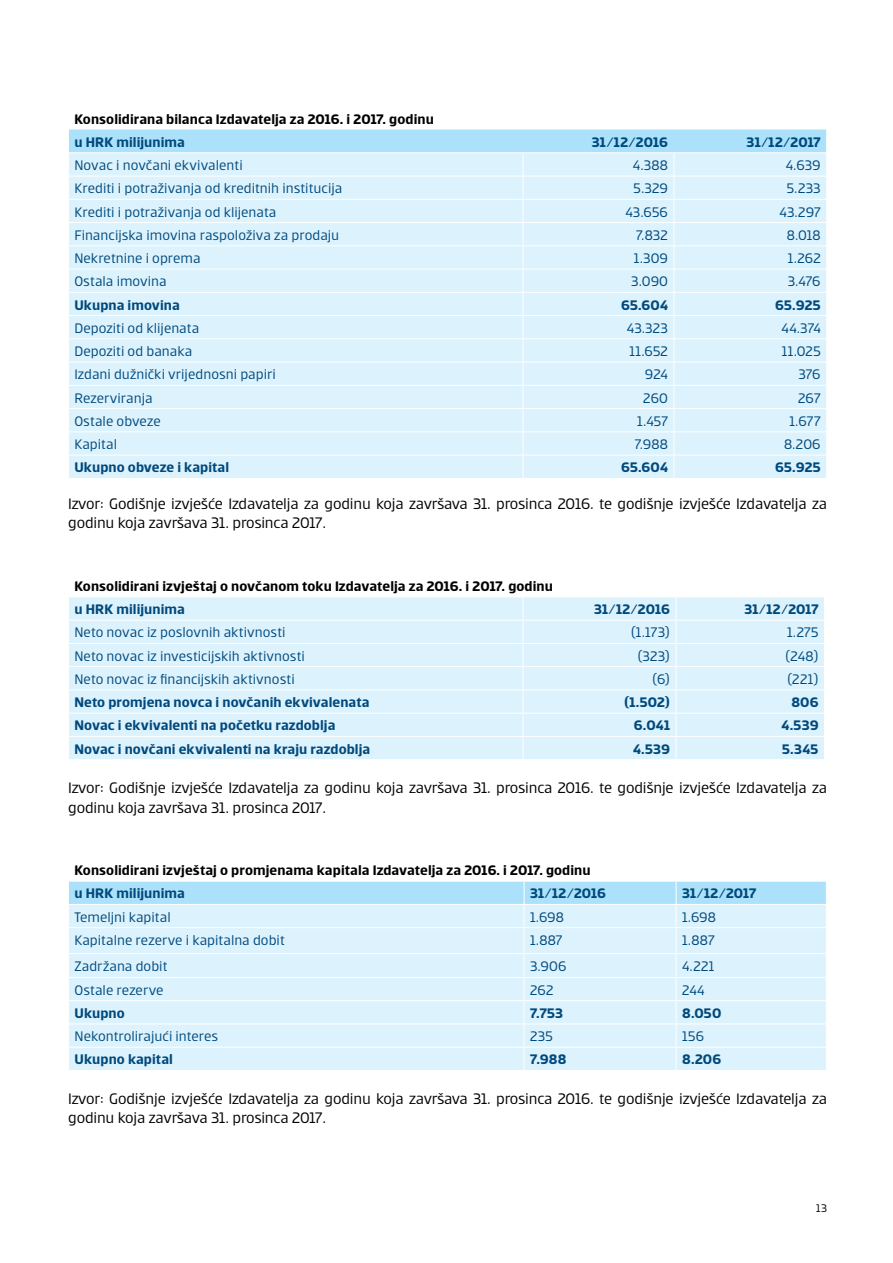
<style>
.page{position:relative;width:893px;height:1263px;background:#fff}
.page>*{position:absolute;margin:0;border:0;box-sizing:border-box;transform-origin:0 0}
.t1{font:16.5px/19.5px "Erste";letter-spacing:-.015em;color:#000}
.t2{font:15px "Erste";letter-spacing:.005em;color:#00497c}
.t3{font:700 15px "Erste";letter-spacing:.005em;color:#00497c}
.t4{font:700 15px "Erste";letter-spacing:.005em;color:#000}
.t5{font:12px "Erste";color:#000}
</style>
<div class="page">
<svg style="left:69px;top:130px;width:758px;height:348px;background:#daf1fc"></svg>
<div style="left:69px;top:597px;width:755px;height:162px;background:#dcf2fd"></div>
<hr style="left:68px;top:620px;width:455px;height:1px;background:#fff">
<hr style="left:523px;top:620px;width:153px;height:1px;background:#fff">
<hr style="left:676px;top:620px;width:149px;height:1px;background:#fff">
<hr style="left:68px;top:643px;width:455px;height:1px;background:#fff">
<hr style="left:523px;top:643px;width:153px;height:1px;background:#fff">
<hr style="left:676px;top:643px;width:149px;height:1px;background:#fff">
<hr style="left:68px;top:666px;width:455px;height:1px;background:#fff">
<hr style="left:523px;top:666px;width:153px;height:1px;background:#fff">
<hr style="left:676px;top:666px;width:149px;height:1px;background:#fff">
<hr style="left:68px;top:689px;width:455px;height:1px;background:#fff">
<hr style="left:523px;top:689px;width:153px;height:1px;background:#fff">
<hr style="left:676px;top:689px;width:149px;height:1px;background:#fff">
<hr style="left:68px;top:713px;width:455px;height:1px;background:#fff">
<hr style="left:523px;top:713px;width:153px;height:1px;background:#fff">
<hr style="left:676px;top:713px;width:149px;height:1px;background:#fff">
<hr style="left:68px;top:736px;width:455px;height:1px;background:#fff">
<hr style="left:523px;top:736px;width:153px;height:1px;background:#fff">
<svg style="left:523px;top:597px;width:1px;height:162px"></svg>
<hr style="left:676px;top:736px;width:149px;height:1px;background:#fff">
<svg style="left:676px;top:597px;width:1px;height:162px"></svg>
<svg style="left:69px;top:881px;width:757px;height:189px;background:#d7f0fc"></svg>
<p class="t4" style="left:74px;top:111px;width:361px">Konsolidirana bilanca Izdavatelja za 2016. i 2017. godinu</p>
<p class="t3" style="left:74px;top:134px;width:112px">u HRK milijunima</p>
<p class="t3" style="left:592px;top:134px;width:78px">31/12/2016</p>
<p class="t3" style="left:746px;top:134px;width:76px">31/12/2017</p>
<p class="t2" style="left:74px;top:158px;width:170px">Novac i novčani ekvivalenti</p>
<p class="t2" style="left:633px;top:158px;width:37px">4.388</p>
<p class="t2" style="left:786px;top:158px;width:36px">4.639</p>
<p class="t2" style="left:74px;top:181px;width:269px">Krediti i potraživanja od kreditnih institucija</p>
<p class="t2" style="left:634px;top:181px;width:36px">5.329</p>
<p class="t2" style="left:787px;top:181px;width:35px">5.233</p>
<p class="t2" style="left:74px;top:204px;width:204px">Krediti i potraživanja od klijenata</p>
<p class="t2" style="left:625px;top:204px;width:44px">43.656</p>
<p class="t2" style="left:780px;top:204px;width:43px">43.297</p>
<p class="t2" style="left:74px;top:227px;width:266px">Financijska imovina raspoloživa za prodaju</p>
<p class="t2" style="left:636px;top:227px;width:34px">7.832</p>
<p class="t2" style="left:787px;top:227px;width:35px">8.018</p>
<p class="t2" style="left:74px;top:251px;width:128px">Nekretnine i oprema</p>
<p class="t2" style="left:634px;top:251px;width:36px">1.309</p>
<p class="t2" style="left:788px;top:251px;width:34px">1.262</p>
<p class="t2" style="left:74px;top:274px;width:94px">Ostala imovina</p>
<p class="t2" style="left:631px;top:274px;width:38px">3.090</p>
<p class="t2" style="left:788px;top:274px;width:35px">3.476</p>
<p class="t3" style="left:74px;top:297px;width:107px">Ukupna imovina</p>
<p class="t3" style="left:621px;top:297px;width:48px">65.604</p>
<p class="t3" style="left:775px;top:297px;width:47px">65.925</p>
<p class="t2" style="left:74px;top:320px;width:126px">Depoziti od klijenata</p>
<p class="t2" style="left:627px;top:320px;width:43px">43.323</p>
<p class="t2" style="left:782px;top:320px;width:41px">44.374</p>
<p class="t2" style="left:74px;top:344px;width:119px">Depoziti od banaka</p>
<p class="t2" style="left:629px;top:344px;width:40px">11.652</p>
<p class="t2" style="left:782px;top:344px;width:40px">11.025</p>
<p class="t2" style="left:74px;top:367px;width:203px">Izdani dužnički vrijednosni papiri</p>
<p class="t2" style="left:645px;top:367px;width:25px">924</p>
<p class="t2" style="left:798px;top:367px;width:24px">376</p>
<p class="t2" style="left:74px;top:390px;width:80px">Rezerviranja</p>
<p class="t2" style="left:643px;top:390px;width:26px">260</p>
<p class="t2" style="left:798px;top:390px;width:24px">267</p>
<p class="t2" style="left:74px;top:413px;width:88px">Ostale obveze</p>
<p class="t2" style="left:637px;top:413px;width:32px">1.457</p>
<p class="t2" style="left:789px;top:413px;width:33px">1.677</p>
<p class="t2" style="left:74px;top:437px;width:44px">Kapital</p>
<p class="t2" style="left:635px;top:437px;width:35px">7.988</p>
<p class="t2" style="left:784px;top:437px;width:38px">8.206</p>
<p class="t3" style="left:74px;top:460px;width:156px">Ukupno obveze i kapital</p>
<p class="t3" style="left:621px;top:460px;width:48px">65.604</p>
<p class="t3" style="left:775px;top:460px;width:47px">65.925</p>
<p class="t1" style="left:68px;top:493px;width:760px">Izvor: Godišnje izvješće Izdavatelja za godinu koja završava 31. prosinca 2016. te godišnje izvješće Izdavatelja za godinu koja završava 31. prosinca 2017.</p>
<p class="t4" style="left:74px;top:578px;width:480px">Konsolidirani izvještaj o novčanom toku Izdavatelja za 2016. i 2017. godinu</p>
<p class="t3" style="left:74px;top:602px;width:112px">u HRK milijunima</p>
<p class="t3" style="left:594px;top:602px;width:78px">31/12/2016</p>
<p class="t3" style="left:744px;top:602px;width:76px">31/12/2017</p>
<p class="t2" style="left:74px;top:625px;width:213px">Neto novac iz poslovnih aktivnosti</p>
<p class="t2" style="left:631px;top:625px;width:41px">(1.173)</p>
<p class="t2" style="left:787px;top:625px;width:33px">1.275</p>
<p class="t2" style="left:74px;top:648px;width:232px">Neto novac iz investicijskih aktivnosti</p>
<p class="t2" style="left:637px;top:648px;width:34px">(323)</p>
<p class="t2" style="left:785px;top:648px;width:35px">(248)</p>
<p class="t2" style="left:74px;top:671px;width:222px">Neto novac iz financijskih aktivnosti</p>
<p class="t2" style="left:652px;top:671px;width:19px">(6)</p>
<p class="t2" style="left:787px;top:671px;width:33px">(221)</p>
<p class="t3" style="left:74px;top:695px;width:297px">Neto promjena novca i novčanih ekvivalenata</p>
<p class="t3" style="left:624px;top:695px;width:48px">(1.502)</p>
<p class="t3" style="left:791px;top:695px;width:29px">806</p>
<p class="t3" style="left:74px;top:718px;width:263px">Novac i ekvivalenti na početku razdoblja</p>
<p class="t3" style="left:634px;top:718px;width:38px">6.041</p>
<p class="t3" style="left:781px;top:718px;width:39px">4.539</p>
<p class="t3" style="left:74px;top:741px;width:297px">Novac i novčani ekvivalenti na kraju razdoblja</p>
<p class="t3" style="left:633px;top:741px;width:39px">4.539</p>
<p class="t3" style="left:782px;top:741px;width:38px">5.345</p>
<p class="t1" style="left:68px;top:778px;width:760px">Izvor: Godišnje izvješće Izdavatelja za godinu koja završava 31. prosinca 2016. te godišnje izvješće Izdavatelja za godinu koja završava 31. prosinca 2017.</p>
<p class="t4" style="left:74px;top:863px;width:518px">Konsolidirani izvještaj o promjenama kapitala Izdavatelja za 2016. i 2017. godinu</p>
<p class="t3" style="left:74px;top:886px;width:112px">u HRK milijunima</p>
<p class="t3" style="left:530px;top:886px;width:78px">31/12/2016</p>
<p class="t3" style="left:682px;top:886px;width:76px">31/12/2017</p>
<p class="t2" style="left:74px;top:909px;width:98px">Temeljni kapital</p>
<p class="t2" style="left:530px;top:909px;width:35px">1.698</p>
<p class="t2" style="left:682px;top:909px;width:35px">1.698</p>
<p class="t2" style="left:74px;top:932px;width:212px">Kapitalne rezerve i kapitalna dobit</p>
<p class="t2" style="left:530px;top:932px;width:34px">1.887</p>
<p class="t2" style="left:682px;top:932px;width:34px">1.887</p>
<p class="t2" style="left:74px;top:958px;width:95px">Zadržana dobit</p>
<p class="t2" style="left:530px;top:958px;width:38px">3.906</p>
<p class="t2" style="left:682px;top:958px;width:34px">4.221</p>
<p class="t2" style="left:74px;top:982px;width:91px">Ostale rezerve</p>
<p class="t2" style="left:530px;top:982px;width:25px">262</p>
<p class="t2" style="left:682px;top:982px;width:24px">244</p>
<p class="t3" style="left:74px;top:1005px;width:52px">Ukupno</p>
<p class="t3" style="left:530px;top:1005px;width:35px">7.753</p>
<p class="t3" style="left:682px;top:1005px;width:41px">8.050</p>
<p class="t2" style="left:74px;top:1029px;width:145px">Nekontrolirajući interes</p>
<p class="t2" style="left:530px;top:1029px;width:24px">235</p>
<p class="t2" style="left:682px;top:1029px;width:24px">156</p>
<p class="t3" style="left:75px;top:1052px;width:100px">Ukupno kapital</p>
<p class="t3" style="left:530px;top:1052px;width:38px">7.988</p>
<p class="t3" style="left:682px;top:1052px;width:41px">8.206</p>
<p class="t1" style="left:68px;top:1088px;width:760px">Izvor: Godišnje izvješće Izdavatelja za godinu koja završava 31. prosinca 2016. te godišnje izvješće Izdavatelja za godinu koja završava 31. prosinca 2017.</p>
<p class="t5" style="left:816px;top:1202px;width:12px">13</p>
</div>
